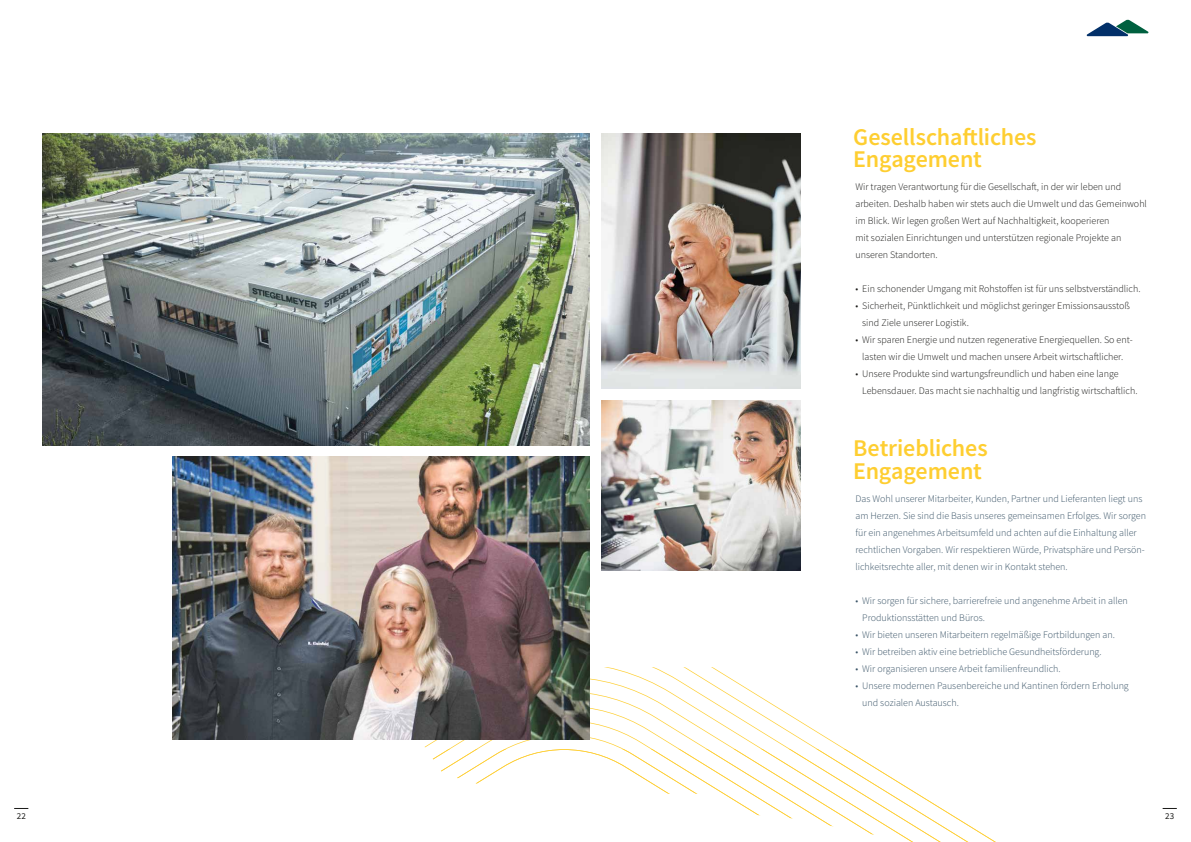
<style>
.page{position:relative;width:1191px;height:842px;background:#fff}
.page>*{position:absolute;margin:0;border:0;box-sizing:border-box;transform-origin:0 0}
.t1{font:600 24px/22.7px "Source Sans Pro";letter-spacing:-.005em;color:#fece31}
.t2{font:300 10px/17px "Source Sans Pro";color:#1a1a18}
.t3{font:300 10px/17px "Source Sans Pro";color:#395366}
.t4{font:9px "Source Sans Pro";color:#1a1a18}
</style>
<div class="page">
<svg style="left:1162px;top:808px;width:14px;height:1px"></svg>
<svg style="left:14px;top:808px;width:14px;height:1px"></svg>
<svg style="left:424px;top:667px;width:572px;height:175px"></svg>
<div style="left:375px;top:749px;width:620px;height:93px;background:#fff"></div>
<svg style="left:724px;top:794px;width:52px;height:22px"></svg>
<svg style="left:1086px;top:20px;width:62px;height:16px"></svg>
<img style="left:173px;top:456px;width:417px;height:284px">
<img style="left:601px;top:133px;width:199px;height:255px">
<img style="left:601px;top:400px;width:199px;height:170px">
<img style="left:43px;top:133px;width:547px;height:313px">
<h1 class="t1" style="left:853px;top:125px;width:185px">Gesellschaftliches<br>Engagement</h1>
<p class="t2" style="left:855px;top:178px;width:293px">Wir tragen Verantwortung für die Gesellschaft, in der wir leben und arbeiten. Deshalb haben wir stets auch die Umwelt und das Gemeinwohl im Blick. Wir legen großen Wert auf Nachhaltigkeit, kooperieren<br>mit sozialen Einrichtungen und unterstützen regionale Projekte an unseren Standorten.</p>
<p class="t2" style="left:855px;top:280px;width:287px">• Ein schonender Umgang mit Rohstoffen ist für uns selbstverständlich.</p>
<p class="t2" style="left:862px;top:297px;width:269px;text-indent:-7px">• Sicherheit, Pünktlichkeit und möglichst geringer Emissionsausstoß sind Ziele unserer Logistik.</p>
<p class="t2" style="left:855px;top:331px;width:278px;text-align:center">• Wir sparen Energie und nutzen regenerative Energiequellen. So ent&shy;lasten wir die Umwelt und machen unsere Arbeit wirtschaftlicher.</p>
<p class="t2" style="left:862px;top:365px;width:277px;text-indent:-7px">• Unsere Produkte sind wartungsfreundlich und haben eine lange<br>Lebensdauer. Das macht sie nachhaltig und langfristig wirtschaftlich.</p>
<h1 class="t1" style="left:853px;top:437px;width:136px">Betriebliches<br>Engagement</h1>
<p class="t3" style="left:855px;top:490px;width:292px">Das Wohl unserer Mitarbeiter, Kunden, Partner und Lieferanten liegt uns am Herzen. Sie sind die Basis unseres gemeinsamen Erfolges. Wir sorgen für ein angenehmes Arbeitsumfeld und achten auf die Einhaltung aller rechtlichen Vorgaben. Wir respektieren Würde, Privatsphäre und Persön&shy;lichkeitsrechte aller, mit denen wir in Kontakt stehen.</p>
<p class="t3" style="left:862px;top:592px;width:267px;text-indent:-7px">• Wir sorgen für sichere, barrierefreie und angenehme Arbeit in allen<br>Produktionsstätten und Büros.</p>
<p class="t3" style="left:855px;top:626px;width:261px">• Wir bieten unseren Mitarbeitern regelmäßige Fortbildungen an.</p>
<p class="t3" style="left:855px;top:643px;width:248px">• Wir betreiben aktiv eine betriebliche Gesundheitsförderung.</p>
<p class="t3" style="left:855px;top:660px;width:207px">• Wir organisieren unsere Arbeit familienfreundlich.</p>
<p class="t3" style="left:862px;top:677px;width:268px;text-indent:-7px">• Unsere modernen Pausenbereiche und Kantinen fördern Erholung und sozialen Austausch.</p>
<p class="t4" style="left:17px;top:811px;width:11px">22</p>
<p class="t4" style="left:1165px;top:811px;width:11px">23</p>
</div>
